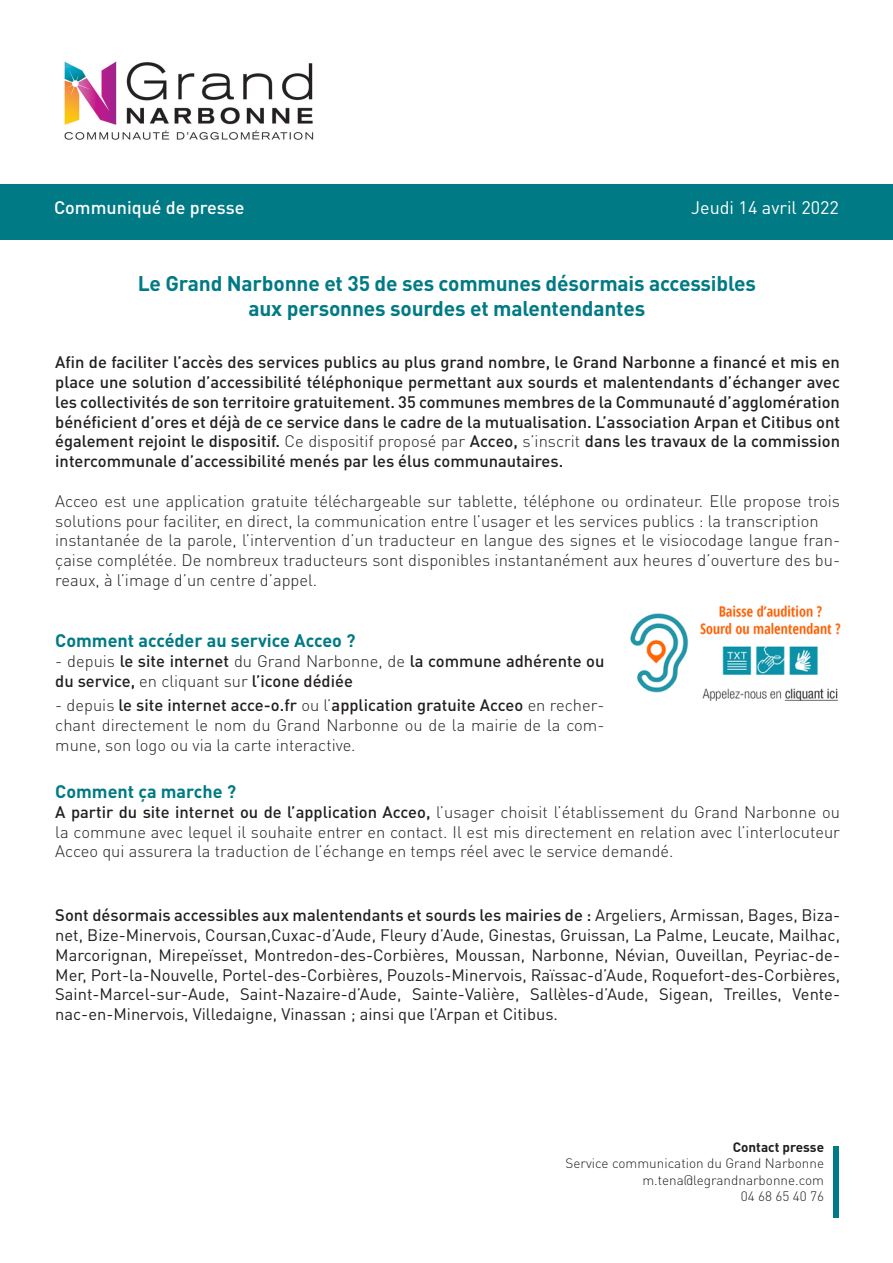
<style>
.page{position:relative;width:893px;height:1263px;background:#fff}
.page>*{position:absolute;margin:0;border:0;box-sizing:border-box;transform-origin:0 0}
.t1{font:700 21px "DIN Pro";letter-spacing:-.01em;color:#007a84}
.t2{font:700 18px "DIN Pro";color:#007a84}
.t3{font:500 18px "DIN Pro";color:#fff}
.t4{font:18px "DIN Pro";color:#fff}
.t5{font:300 16.5px/19.8px "DIN Pro";color:#231f20;text-align:justify}
.t6{font:500 16.5px/19.8px "DIN Pro";color:#231f20;text-align:justify}
.t7{font:16.5px/19.8px "DIN Pro";color:#231f20;text-align:justify}
.t8{font:300 13.5px "DIN Pro";color:#231f20}
.t9{font:700 13.5px "DIN Pro";color:#231f20}
.s1{font-weight:300}
.s2{font-weight:500}
</style>
<div class="page">
<div style="left:0;top:185px;width:893px;height:55px;background:#007a84"></div>
<img style="left:64px;top:61px;width:250px;height:79px">
<div style="left:833px;top:1146px;width:6px;height:71px;background:#007a84"></div>
<img style="left:630px;top:605px;width:211px;height:96px">
<p class="t3" style="left:54px;top:195px;width:192px">Communiqué de presse</p>
<p class="t4" style="left:691px;top:195px;width:149px">Jeudi 14 avril 2022</p>
<p class="t1" style="left:138px;top:269px;width:620px">Le Grand Narbonne et 35 de ses communes désormais accessibles</p>
<p class="t1" style="left:248px;top:294px;width:398px">aux personnes sourdes et malentendantes</p>
<p class="t6" style="left:55px;top:352px;width:786px">Afin de faciliter l’accès des services publics au plus grand nombre, le Grand Narbonne a financé et mis en place une solution d’accessibilité téléphonique permettant aux sourds et malentendants d’échanger avec les collectivités de son territoire gratuitement. 35 communes membres de la Communauté d’agglomération bénéficient d’ores et déjà de ce service dans le cadre de la mutualisation. L’association Arpan et Citibus ont également rejoint le dispositif. <span class="s1">Ce dispositif proposé par</span> Acceo, <span class="s1">s’inscrit</span> dans les travaux de la commission intercommunale d’accessibilité menés par les élus communautaires.</p>
<p class="t5" style="left:55px;top:490px;width:786px">Acceo est une application gratuite téléchargeable sur tablette, téléphone ou ordinateur. Elle propose trois solutions pour faciliter, en direct, la communication entre l’usager et les services publics : la transcription</p>
<p class="t5" style="left:55px;top:530px;width:786px">instantanée de la parole, l’intervention d’un traducteur en langue des signes et le visiocodage langue fran&shy;çaise complétée. De nombreux traducteurs sont disponibles instantanément aux heures d’ouverture des bu&shy;reaux, à l’image d’un centre d’appel.</p>
<p class="t2" style="left:55px;top:628px;width:302px">Comment accéder au service Acceo ?</p>
<p class="t6" style="left:55px;top:650px;width:551px"><span class="s1">- depuis</span> le site internet <span class="s1">du Grand Narbonne, de</span> la commune adhérente ou du service, <span class="s1">en cliquant sur</span> l’icone dédiée</p>
<p class="t5" style="left:55px;top:694px;width:551px">- depuis <span class="s2">le site internet acce-o.fr</span> ou l’<span class="s2">application gratuite Acceo</span> en recher&shy;chant directement le nom du Grand Narbonne ou de la mairie de la com&shy;mune, son logo ou via la carte interactive.</p>
<p class="t2" style="left:55px;top:779px;width:182px">Comment ça marche ?</p>
<p class="t5" style="left:55px;top:801px;width:786px"><span class="s2">A partir du site internet ou de l’application Acceo,</span> l’usager choisit l’établissement du Grand Narbonne ou la commune avec lequel il souhaite entrer en contact. Il est mis directement en relation avec l’interlocuteur Acceo qui assurera la traduction de l’échange en temps réel avec le service demandé.</p>
<p class="t7" style="left:55px;top:904px;width:786px"><span class="s2">Sont désormais accessibles aux malentendants et sourds les mairies de :</span> Argeliers, Armissan, Bages, Biza&shy;net, Bize-Minervois, Coursan,Cuxac-d’Aude, Fleury d’Aude, Ginestas, Gruissan, La Palme, Leucate, Mailhac, Marcorignan, Mirepeïsset, Montredon-des-Corbières, Moussan, Narbonne, Névian, Ouveillan, Peyriac-de-Mer, Port-la-Nouvelle, Portel-des-Corbières, Pouzols-Minervois, Raïssac-d’Aude, Roquefort-des-Corbières, Saint-Marcel-sur-Aude, Saint-Nazaire-d’Aude, Sainte-Valière, Sallèles-d’Aude, Sigean, Treilles, Vente&shy;nac-en-Minervois, Villedaigne, Vinassan ; ainsi que l’Arpan et Citibus.</p>
<p class="t9" style="left:733px;top:1138px;width:93px">Contact presse</p>
<p class="t8" style="left:565px;top:1154px;width:260px">Service communication du Grand Narbonne</p>
<p class="t8" style="left:642px;top:1170px;width:183px">m.tena@legrandnarbonne.com</p>
<p class="t8" style="left:741px;top:1187px;width:85px">04 68 65 40 76</p>
</div>
